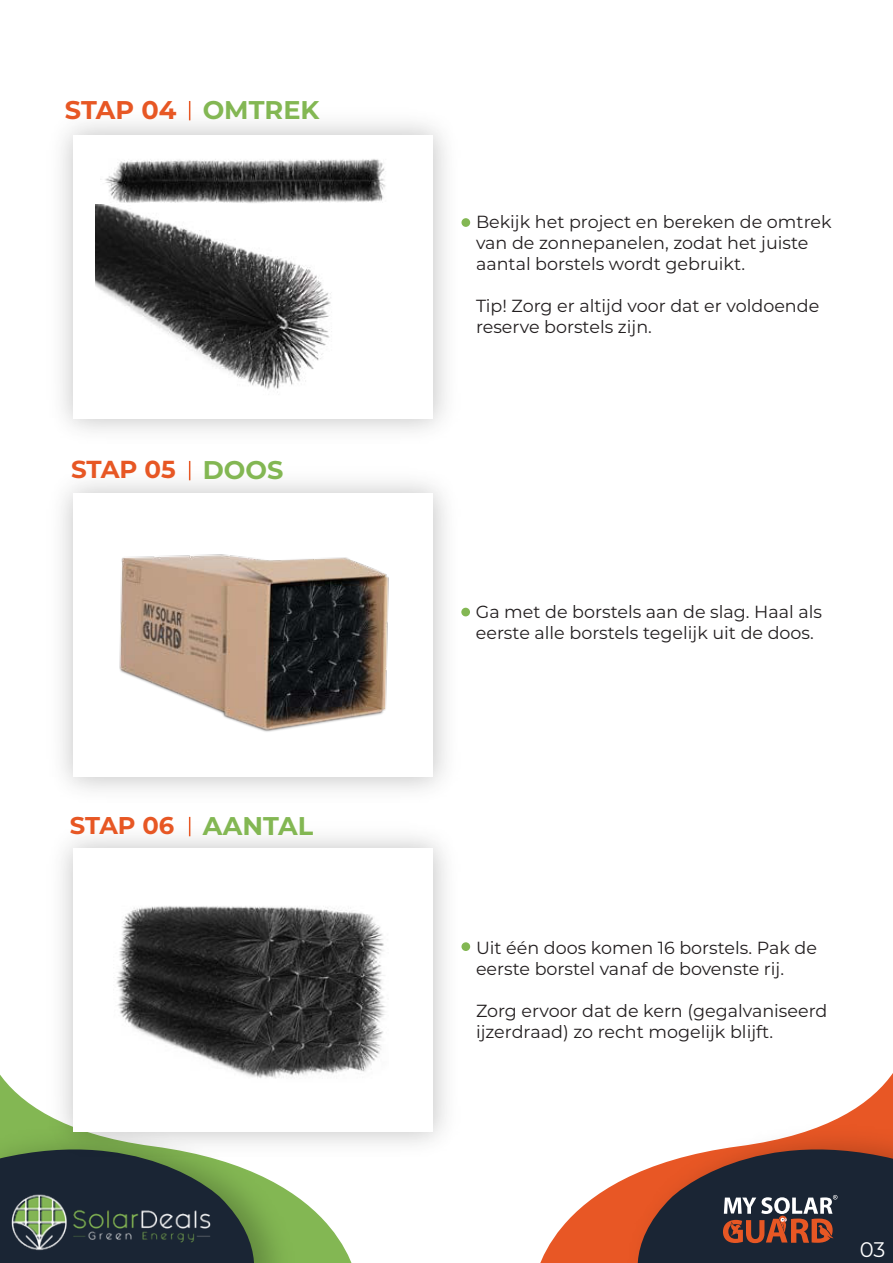
<style>
.page{position:relative;width:893px;height:1263px;background:#fff}
.page>*{position:absolute;margin:0;border:0;box-sizing:border-box;transform-origin:0 0}
.t1{font:700 25.65px "Montserrat";color:#83b753}
.t2{font:700 25.65px "Montserrat";letter-spacing:-.005em;color:#e75724}
.t3{font:700 24.6px "Montserrat";letter-spacing:-.005em;color:#e75724}
.t4{font:700 24.3px "Montserrat";letter-spacing:-.005em;color:#e75724}
.t5{font:21.15px "Montserrat";color:#fff}
.t6{font:17.55px/21px "Montserrat";color:#231f20}
</style>
<div class="page">
<svg style="left:307px;top:1204px;width:45px;height:59px;fill:#83b753"></svg>
<img style="left:270px;top:1180px;width:37px;height:83px">
<svg style="left:540px;top:1085px;width:343px;height:178px"></svg>
<img style="left:616px;top:1112px;width:267px;height:151px">
<svg style="left:622px;top:1119px;width:261px;height:144px"></svg>
<img style="left:0;top:1075px;width:262px;height:188px">
<img style="left:883px;top:1073px;width:10px;height:190px">
<img style="left:37px;top:460px;width:432px;height:708px">
<div style="left:73px;top:493px;width:360px;height:284px;background:#fff"></div>
<div style="left:73px;top:848px;width:360px;height:283px;background:#fff"></div>
<div style="left:461px;top:218px;width:9px;height:9px;background:#83b753;border-radius:50%"></div>
<div style="left:461px;top:608px;width:9px;height:8px;background:#83b753;border-radius:50%"></div>
<div style="left:461px;top:942px;width:9px;height:9px;background:#83b753;border-radius:50%"></div>
<img style="left:101px;top:159px;width:285px;height:46px">
<img style="left:96px;top:205px;width:236px;height:185px">
<img style="left:116px;top:906px;width:270px;height:173px">
<svg style="left:189px;top:101px;width:1px;height:19px"></svg>
<svg style="left:189px;top:461px;width:1px;height:19px"></svg>
<svg style="left:189px;top:817px;width:1px;height:19px"></svg>
<img style="left:119px;top:554px;width:270px;height:178px">
<h1 class="t2" style="left:65px;top:99px;width:113px">STAP 04</h1>
<h1 class="t1" style="left:203px;top:99px;width:118px">OMTREK</h1>
<p class="t6" style="left:476px;top:213px;width:357px">Bekijk het project en bereken de omtrek van de zonnepanelen, zodat het juiste aantal borstels wordt gebruikt.</p>
<p class="t6" style="left:476px;top:297px;width:345px">Tip! Zorg er altijd voor dat er voldoende reserve borstels zijn.</p>
<h2 class="t3" style="left:71px;top:459px;width:106px">STAP 05</h2>
<h1 class="t1" style="left:203px;top:459px;width:82px">DOOS</h1>
<p class="t6" style="left:476px;top:602px;width:348px">Ga met de borstels aan de slag. Haal als eerste alle borstels tegelijk uit de doos.</p>
<h3 class="t4" style="left:70px;top:815px;width:106px">STAP 06</h3>
<h1 class="t1" style="left:203px;top:815px;width:112px">AANTAL</h1>
<p class="t6" style="left:476px;top:939px;width:343px">Uit één doos komen 16 borstels. Pak de eerste borstel vanaf de bovenste rij.</p>
<p class="t6" style="left:476px;top:1002px;width:353px">Zorg ervoor dat de kern (gegalvaniseerd ijzerdraad) zo recht mogelijk blijft.</p>
<p class="t5" style="left:860px;top:1241px;width:27px">03</p>
</div>
